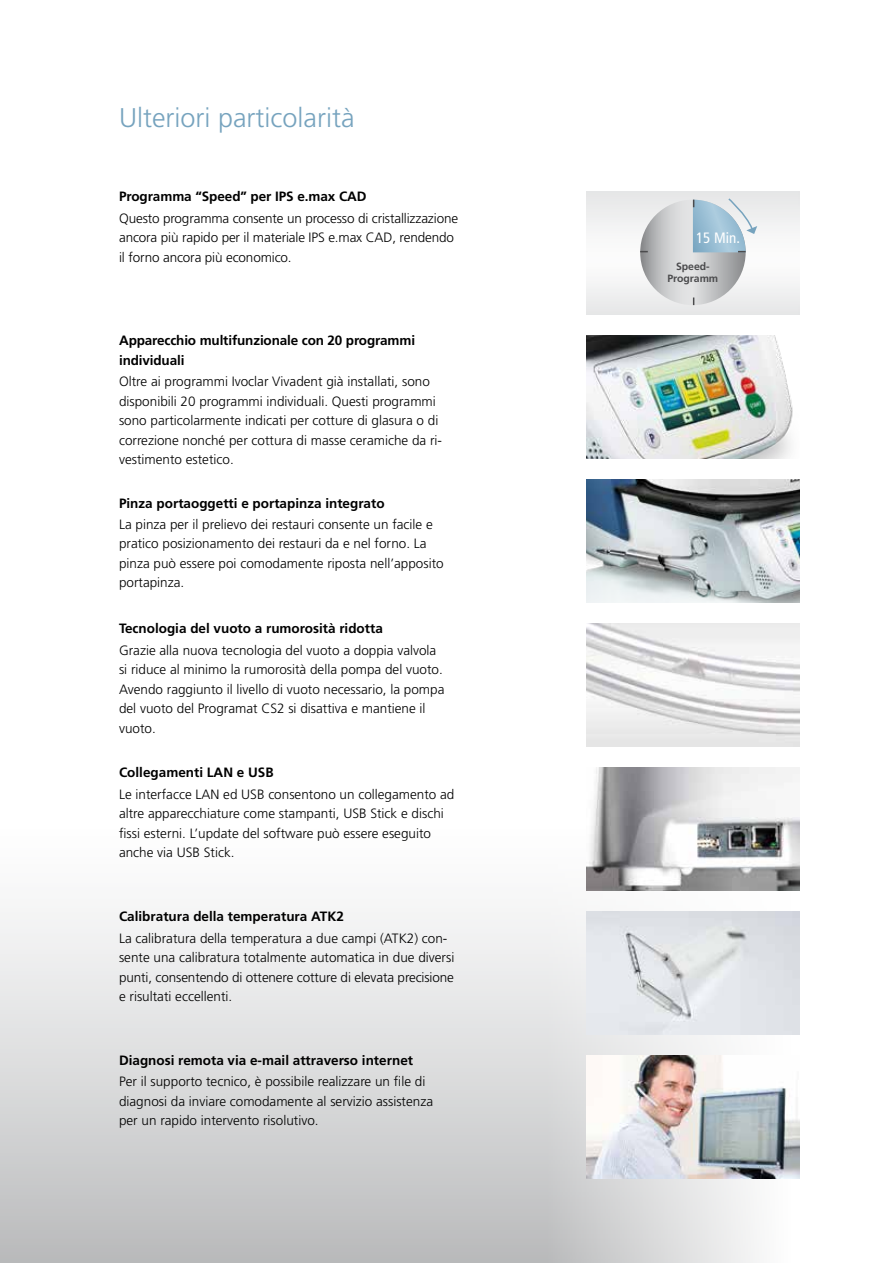
<style>
.page{position:relative;width:893px;height:1263px;background:#fff}
.page>*{position:absolute;margin:0;border:0;box-sizing:border-box;transform-origin:0 0}
.t1{font:300 27px "Frutiger";color:#76a3be}
.t2{font:condensed 15px "Frutiger";color:#fff}
.t3{font:300 13.5px/19.5px "Frutiger";color:#000}
.t4{font:700 13.5px/19.5px "Frutiger";color:#000}
.t5{font:700 10.5px/12.1px "Frutiger";letter-spacing:-.005em;color:#4b4b4d;text-align:center}
</style>
<div class="page">
<svg style="left:0;top:826px;width:800px;height:437px"></svg>
<img style="left:587px;top:335px;width:206px;height:123px">
<img style="left:587px;top:479px;width:212px;height:123px">
<img style="left:587px;top:911px;width:212px;height:123px">
<img style="left:587px;top:767px;width:212px;height:123px">
<img style="left:587px;top:623px;width:212px;height:123px">
<svg style="left:640px;top:200px;width:106px;height:105px;background:#c6c7c8"></svg>
<svg style="left:693px;top:197px;width:64px;height:55px;background:#b6cedc"></svg>
<img style="left:587px;top:1056px;width:212px;height:122px">
<h1 class="t1" style="left:119px;top:102px;width:237px">Ulteriori particolarità</h1>
<p class="t4" style="left:119px;top:187px;width:249px">Programma “Speed” per IPS e.max CAD</p>
<p class="t3" style="left:119px;top:208px;width:341px">Questo programma consente un processo di cristallizzazione ancora più rapido per il materiale IPS e.max CAD, rendendo il forno ancora più economico.</p>
<p class="t4" style="left:119px;top:331px;width:298px">Apparecchio multifunzionale con 20 programmi individuali</p>
<p class="t3" style="left:119px;top:372px;width:325px">Oltre ai programmi Ivoclar Vivadent già installati, sono disponibili 20 programmi individuali. Questi programmi sono particolarmente indicati per cotture di glasura o di correzione nonché per cottura di masse ceramiche da ri&shy;vestimento estetico.</p>
<p class="t4" style="left:119px;top:493px;width:267px">Pinza portaoggetti e portapinza integrato</p>
<p class="t3" style="left:119px;top:514px;width:326px">La pinza per il prelievo dei restauri consente un facile e pratico posizionamento dei restauri da e nel forno. La pinza può essere poi comodamente riposta nell’apposito portapinza.</p>
<p class="t4" style="left:119px;top:619px;width:265px">Tecnologia del vuoto a rumorosità ridotta</p>
<p class="t3" style="left:119px;top:640px;width:327px">Grazie alla nuova tecnologia del vuoto a doppia valvola si riduce al minimo la rumorosità della pompa del vuoto.<br>Avendo raggiunto il livello di vuoto necessario, la pompa del vuoto del Programat CS2 si disattiva e mantiene il vuoto.</p>
<p class="t4" style="left:119px;top:763px;width:156px">Collegamenti LAN e USB</p>
<p class="t3" style="left:119px;top:784px;width:337px">Le interfacce LAN ed USB consentono un collegamento ad altre apparecchiature come stampanti, USB Stick e dischi fissi esterni. L’update del software può essere eseguito anche via USB Stick.</p>
<p class="t4" style="left:119px;top:907px;width:226px">Calibratura della temperatura ATK2</p>
<p class="t3" style="left:119px;top:928px;width:337px">La calibratura della temperatura a due campi (ATK2) con&shy;sente una calibratura totalmente automatica in due diversi punti, consentendo di ottenere cotture di elevata precisione e risultati eccellenti.</p>
<p class="t4" style="left:119px;top:1051px;width:296px">Diagnosi remota via e-mail attraverso internet</p>
<p class="t3" style="left:119px;top:1072px;width:316px">Per il supporto tecnico, è possibile realizzare un file di diagnosi da inviare comodamente al servizio assistenza per un rapido intervento risolutivo.</p>
<p class="t2" style="left:696px;top:229px;width:45px">15 Min.</p>
<p class="t5" style="left:667px;top:260px;width:52px">Speed-<br>Programm</p>
</div>
